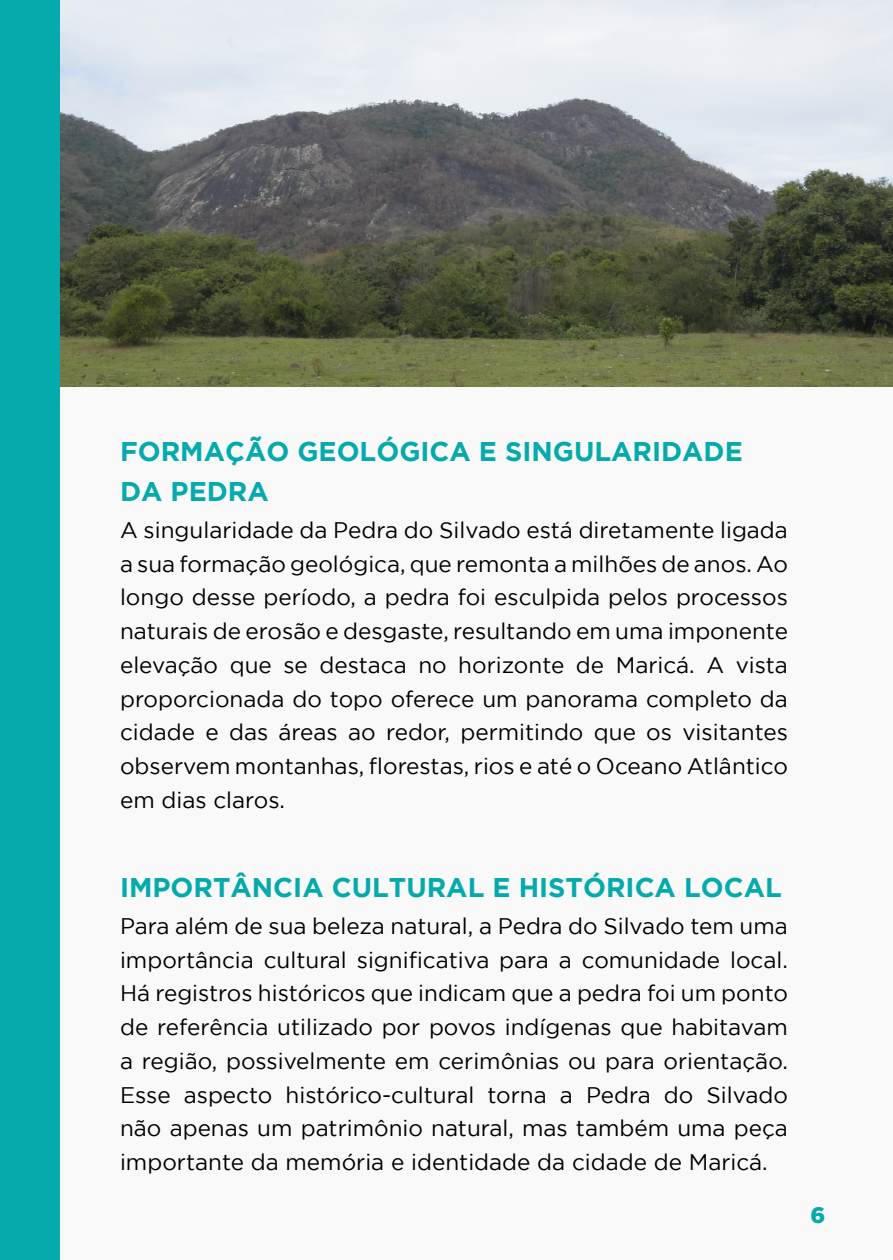
<style>
.page{position:relative;width:893px;height:1260px;background:#fff}
.page>*{position:absolute;margin:0;border:0;box-sizing:border-box;transform-origin:0 0}
.t1{font:700 27px/40.5px "Gotham";color:#05aaad}
.t2{font:22.5px/33.8px "Gotham";color:#000;text-align:justify}
.t3{font:900 22.5px "Gotham";color:#05aaad}
</style>
<div class="page">
<div style="left:0;top:0;width:892px;height:1260px;background:#f9f9f9"></div>
<div style="left:0;top:0;width:60px;height:1260px;background:#05aaad"></div>
<img style="left:60px;top:0;width:832px;height:387px">
<p class="t1" style="left:120px;top:430px;width:624px">FORMAÇÃO GEOLÓGICA E SINGULARIDADE<br>DA PEDRA</p>
<p class="t2" style="left:120px;top:513px;width:669px">A singularidade da Pedra do Silvado está diretamente ligada a sua formação geológica, que remonta a milhões de anos. Ao longo desse período, a pedra foi esculpida pelos processos naturais de erosão e desgaste, resultando em uma imponente elevação que se destaca no horizonte de Maricá. A vista proporcionada do topo oferece um panorama completo da cidade e das áreas ao redor, permitindo que os visitantes observem montanhas, florestas, rios e até o Oceano Atlântico em dias claros.</p>
<p class="t1" style="left:120px;top:867px;width:663px">IMPORTÂNCIA CULTURAL E HISTÓRICA LOCAL</p>
<p class="t2" style="left:120px;top:909px;width:669px">Para além de sua beleza natural, a Pedra do Silvado tem uma importância cultural significativa para a comunidade local.<br>Há registros históricos que indicam que a pedra foi um ponto de referência utilizado por povos indígenas que habitavam a região, possivelmente em cerimônias ou para orientação.<br>Esse aspecto histórico-cultural torna a Pedra do Silvado não apenas um patrimônio natural, mas também uma peça importante da memória e identidade da cidade de Maricá.</p>
<p class="t3" style="left:810px;top:1202px;width:16px">6</p>
</div>
